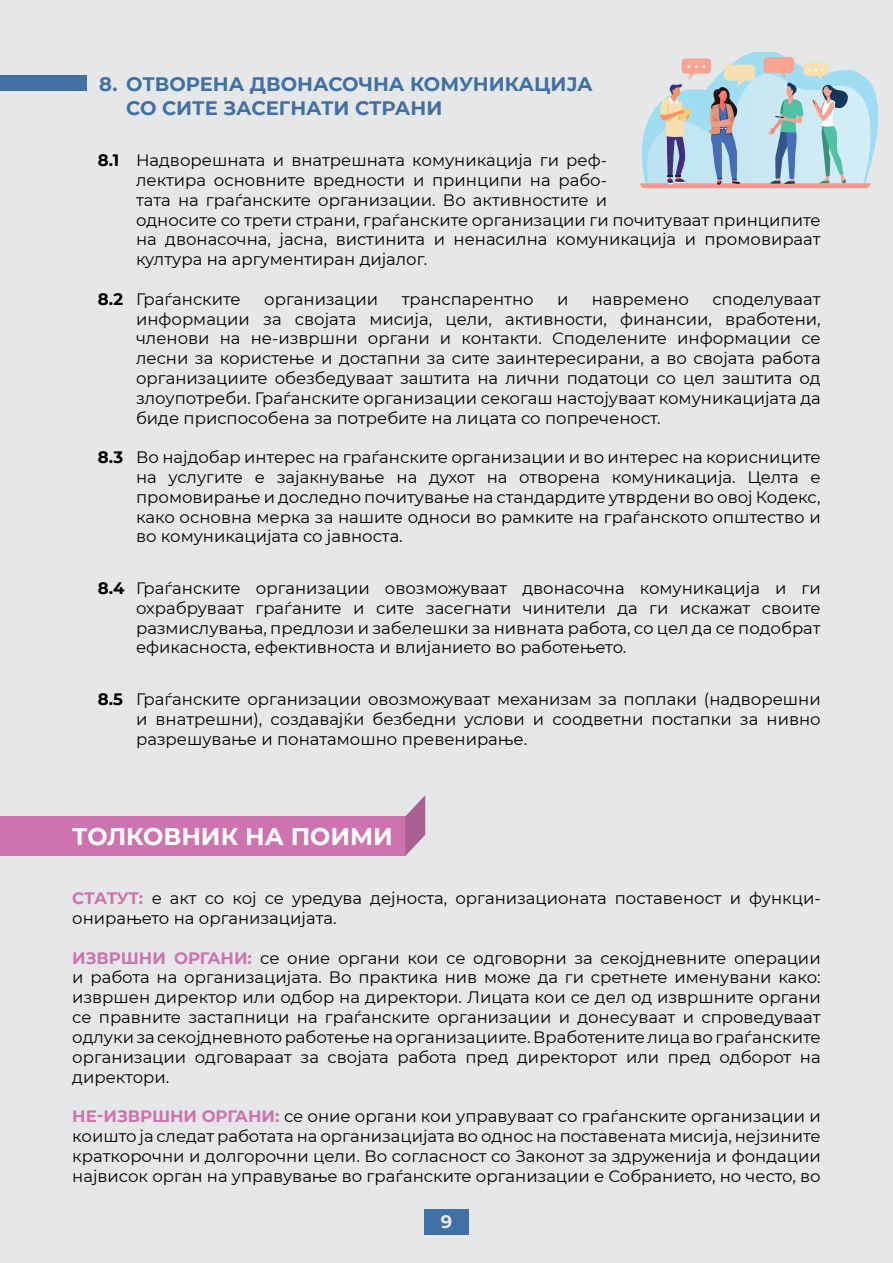
<style>
.page{position:relative;width:893px;height:1263px;background:#e6e7e8}
.page>*{position:absolute;margin:0;border:0;box-sizing:border-box;transform-origin:0 0}
.t1{font:700 24px "Montserrat";color:#fff}
.t2{font:700 19.5px/23.4px "Montserrat";color:#4170a5}
.t3{font:700 18px "Montserrat";color:#e6e7e8}
.t4{font:16.5px/19.8px "Montserrat";color:#000;text-align:justify}
.s1{font-weight:700}
.s2{font-weight:700;color:#cd74af}
</style>
<div class="page">
<div style="left:424px;top:1209px;width:45px;height:25px;background:#4170a5"></div>
<div style="left:0;top:816px;width:405px;height:40px;background:#cd74af"></div>
<svg style="left:405px;top:795px;width:20px;height:61px"></svg>
<div style="left:0;top:75px;width:86px;height:16px;background:#4170a5"></div>
<svg style="left:640px;top:53px;width:239px;height:135px"></svg>
<p class="t2" style="left:126px;top:72px;width:468px;text-indent:-27px">8. ОТВОРЕНА ДВОНАСОЧНА КОМУНИКАЦИЈА<br>СО СИТЕ ЗАСЕГНАТИ СТРАНИ</p>
<p class="t4" style="left:136px;top:150px;width:686px;text-align:left;text-indent:-38px"><span class="s1">8.1</span> Надворешната и внатрешната комуникација ги реф-<br>лектира основните вредности и принципи на рабо-<br>тата на граѓанските организации. Во активностите и<br>односите со трети страни, граѓанските организации ги почитуваат принципите на двонасочна, јасна, вистинита и ненасилна комуникација и промовираат култура на аргументиран дијалог.</p>
<p class="t4" style="left:98px;top:288px;width:145px"><span class="s1">8.2</span> Граѓанските</p>
<p class="t4" style="left:264px;top:288px;width:115px">организации</p>
<p class="t4" style="left:402px;top:288px;width:133px">транспарентно</p>
<p class="t4" style="left:557px;top:288px;width:13px">и</p>
<p class="t4" style="left:592px;top:288px;width:99px">навремено</p>
<p class="t4" style="left:136px;top:288px;width:686px;text-indent:576px">споделуваат информации за својата мисија, цели, активности, финансии, вработени, членови на не-извршни органи и контакти. Споделените информации се лесни за користење и достапни за сите заинтересирани, а во својата работа организациите обезбедуваат заштита на лични податоци со цел заштита од злоупотреби. Граѓанските организации секогаш настојуваат комуникацијата да биде приспособена за потребите на лицата со попреченост.</p>
<p class="t4" style="left:136px;top:447px;width:686px;text-indent:-38px"><span class="s1">8.3</span> Во најдобар интерес на граѓанските организации и во интерес на корисниците на услугите е зајакнување на духот на отворена комуникација. Целта е промовирање и доследно почитување на стандардите утврдени во овој Кодекс, како основна мерка за нашите односи во рамките на граѓанското општество и во комуникацијата со јавноста.</p>
<p class="t4" style="left:136px;top:578px;width:686px;text-indent:-38px"><span class="s1">8.4</span> Граѓанските организации овозможуваат двонасочна комуникација и ги охрабруваат граѓаните и сите засегнати чинители да ги искажат своите размислувања, предлози и забелешки за нивната работа, со цел да се подобрат ефикасноста, ефективноста и влијанието во работењето.</p>
<p class="t4" style="left:136px;top:689px;width:686px;text-indent:-38px"><span class="s1">8.5</span> Граѓанските организации овозможуваат механизам за поплаки (надворешни и внатрешни), создавајќи безбедни услови и соодветни постапки за нивно разрешување и понатамошно превенирање.</p>
<h1 class="t1" style="left:72px;top:819px;width:322px">ТОЛКОВНИК НА ПОИМИ</h1>
<p class="t4" style="left:72px;top:888px;width:750px"><span class="s2">СТАТУТ:</span> е акт со кој се уредува дејноста, организационата поставеност и функци&shy;онирањето на организацијата.</p>
<p class="t4" style="left:72px;top:947px;width:750px"><span class="s2">ИЗВРШНИ ОРГАНИ:</span> се оние органи кои се одговорни за секојдневните операции и работа на организацијата. Во практика нив може да ги сретнете именувани како: извршен директор или одбор на директори. Лицата кои се дел од извршните органи се правните застапници на граѓанските организации и донесуваат и спроведуваат одлуки за секојдневното работење на организациите. Вработените лица во граѓанските организации одговараат за својата работа пред директорот или пред одборот на директори.</p>
<p class="t4" style="left:72px;top:1106px;width:750px"><span class="s2">НЕ-ИЗВРШНИ ОРГАНИ:</span> се оние органи кои управуваат со граѓанските организации и коишто ја следат работата на организацијата во однос на поставената мисија, нејзините краткорочни и долгорочни цели. Во согласност со Законот за здруженија и фондации највисок орган на управување во граѓанските организации е Собранието, но често, во</p>
<p class="t3" style="left:441px;top:1208px;width:13px">9</p>
</div>
